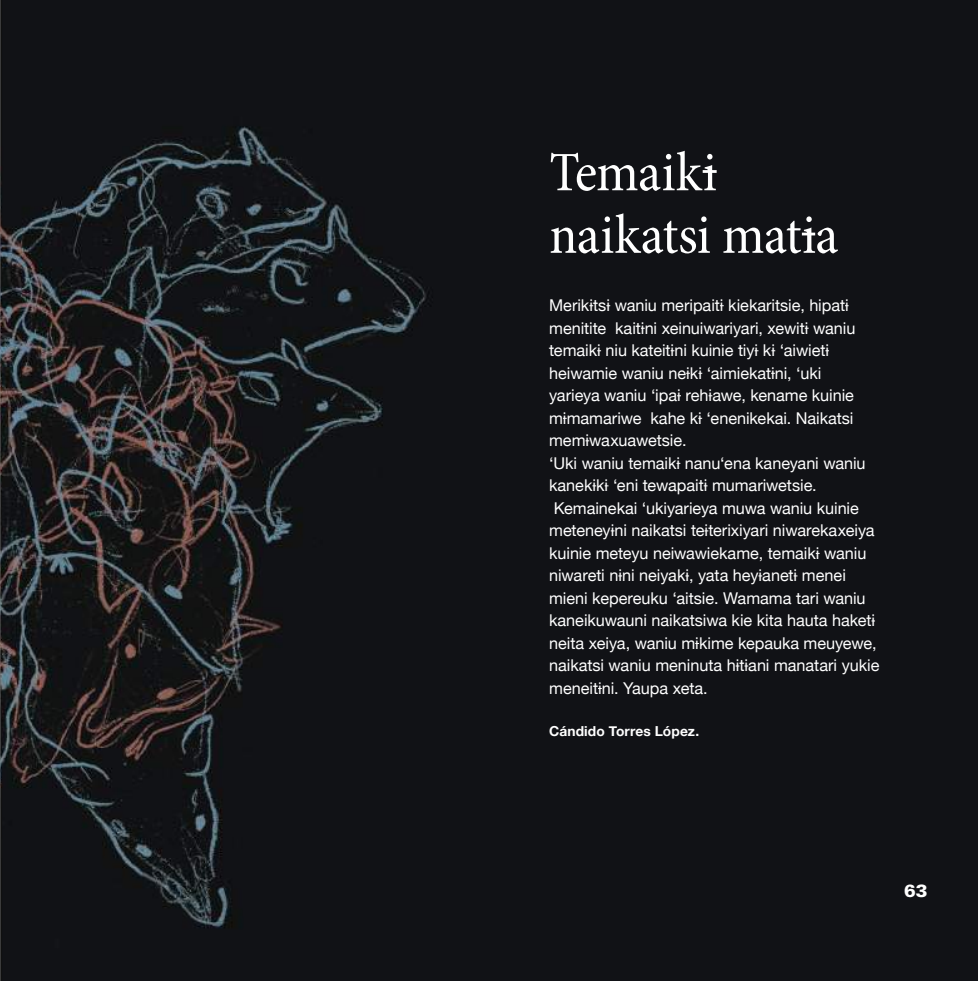
<style>
.page{position:relative;width:978px;height:981px;background:#fff}
.page>*{position:absolute;margin:0;border:0;box-sizing:border-box;transform-origin:0 0}
.t1{font:condensed 56.25px/62.5px "Minion Pro";letter-spacing:-.01em;color:#fff}
.t2{font:900 17.5px "Univers LT Std";color:#fff}
.t3{font:16.25px/22.5px "Helvetica Neue";letter-spacing:-.005em;color:#fff}
.t4{font:700 13.75px "Helvetica Neue";letter-spacing:.005em;color:#fff}
</style>
<div class="page">
<img style="left:0;top:0;width:977px;height:980px">
<hr style="left:702px;top:170px;width:14px;height:3px;background:#fff">
<svg style="left:801px;top:232px;width:13px;height:3px"></svg>
<svg style="left:735px;top:665px;width:13px;height:1px"></svg>
<svg style="left:974px;top:0;width:4px;height:3px"></svg>
<svg style="left:974px;top:976px;width:4px;height:5px"></svg>
<h1 class="t1" style="left:549px;top:143px;width:290px">Temaiki naikatsi matia</h1>
<p class="t3" style="left:549px;top:293px;width:331px">Merikitsi waniu meripaiti kiekaritsie, hipati menitite kaitini xeinuiwariyari, xewiti waniu temaiki niu kateitini kuinie tiyi ki ‘aiwieti heiwamie waniu neiki ‘aimiekatini, ‘uki<br>yarieya waniu ‘ipai rehiawe, kename kuinie mimamariwe kahe ki ‘enenikekai. Naikatsi memiwaxuawetsie.<br>‘Uki waniu temaiki nanu‘ena kaneyani waniu kanekiki ‘eni tewapaiti mumariwetsie.<br>Kemainekai ‘ukiyarieya muwa waniu kuinie meteneyini naikatsi teiterixiyari niwarekaxeiya kuinie meteyu neiwawiekame, temaiki waniu niwareti nini neiyaki, yata heyianeti menei mieni kepereuku ‘aitsie. Wamama tari waniu kaneikuwauni naikatsiwa kie kita hauta haketi neita xeiya, waniu mikime kepauka meuyewe, naikatsi waniu meninuta hitiani manatari yukie meneitini. Yaupa xeta.</p>
<p class="t4" style="left:549px;top:719px;width:151px">Cándido Torres López.</p>
<p class="t2" style="left:903px;top:879px;width:25px">63</p>
</div>
